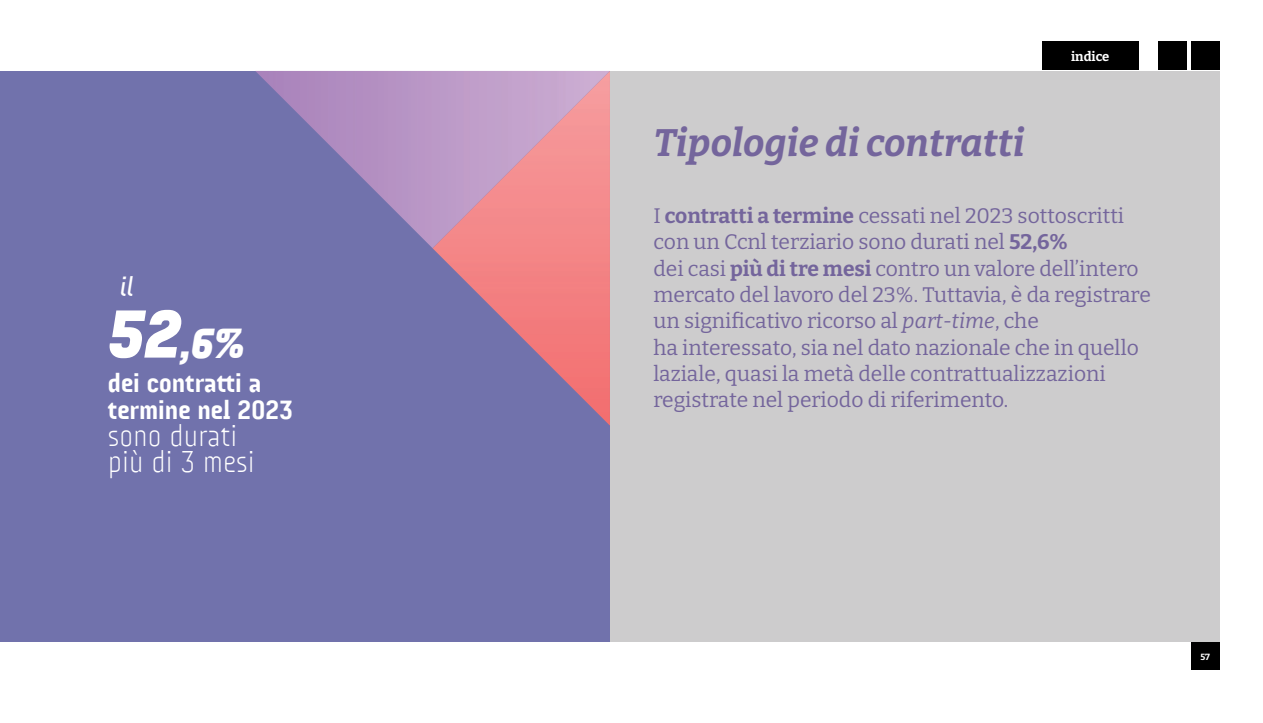
<style>
.page{position:relative;width:1263px;height:723px;background:#fff}
.page>*{position:absolute;margin:0;border:0;box-sizing:border-box;transform-origin:0 0}
.t1{font:42.75px "Audimat 3000 Gras Italique";color:#fff}
.t2{font:italic 700 38.1px "Bitter";color:#74659c}
.t3{font:30.45px/26.7px "Audimat 3000 Leger";color:#fff}
.t4{font:27.6px "Audimat 3000 Regulier Italique";color:#fff}
.t5{font:26.7px/27.5px "Audimat 3000 Mi gras";color:#fff}
.t6{font:21px/26.2px "Bitter";color:#74659c}
.t7{font:700 13.05px "Bitter";color:#fff}
.t8{font:700 9px "Bitter";color:#fff}
.s1{font-size:68.85px}
.s2{font-weight:700}
.s3{font-style:italic}
</style>
<div class="page">
<div style="left:1042px;top:42px;width:97px;height:28px;background:#000"></div>
<div style="left:1191px;top:42px;width:29px;height:28px;background:#000"></div>
<div style="left:1191px;top:642px;width:29px;height:28px;background:#000"></div>
<div style="left:1158px;top:42px;width:29px;height:28px;background:#000"></div>
<div style="left:418px;top:71px;width:802px;height:570px;background:#cdcccd"></div>
<div style="left:0;top:71px;width:610px;height:570px;background:#7172ac"></div>
<img style="left:432px;top:248px;width:178px;height:177px">
<img style="left:255px;top:71px;width:355px;height:177px">
<h3 class="t4" style="left:120px;top:270px;width:15px">il</h3>
<h1 class="t1" style="left:108px;top:317px;width:138px"><span class="s1">52</span>,6%</h1>
<p class="t5" style="left:108px;top:368px;width:186px">dei contratti a termine nel 2023</p>
<h3 class="t3" style="left:108px;top:421px;width:148px">sono durati più di 3 mesi</h3>
<h2 class="t2" style="left:653px;top:112px;width:373px">Tipologie di contratti</h2>
<p class="t7" style="left:1071px;top:46px;width:40px">indice</p>
<p class="t6" style="left:653px;top:202px;width:499px">I <span class="s2">contratti a termine</span> cessati nel 2023 sottoscritti con un Ccnl terziario sono durati nel <span class="s2">52,6%<br></span>dei casi <span class="s2">più di tre mesi</span> contro un valore dell’intero mercato del lavoro del 23%. Tuttavia, è da registrare un significativo ricorso al <span class="s3">part-time</span>, che<br>ha interessato, sia nel dato nazionale che in quello laziale, quasi la metà delle contrattualizzazioni registrate nel periodo di riferimento.</p>
<p class="t8" style="left:1200px;top:649px;width:11px">57</p>
</div>
